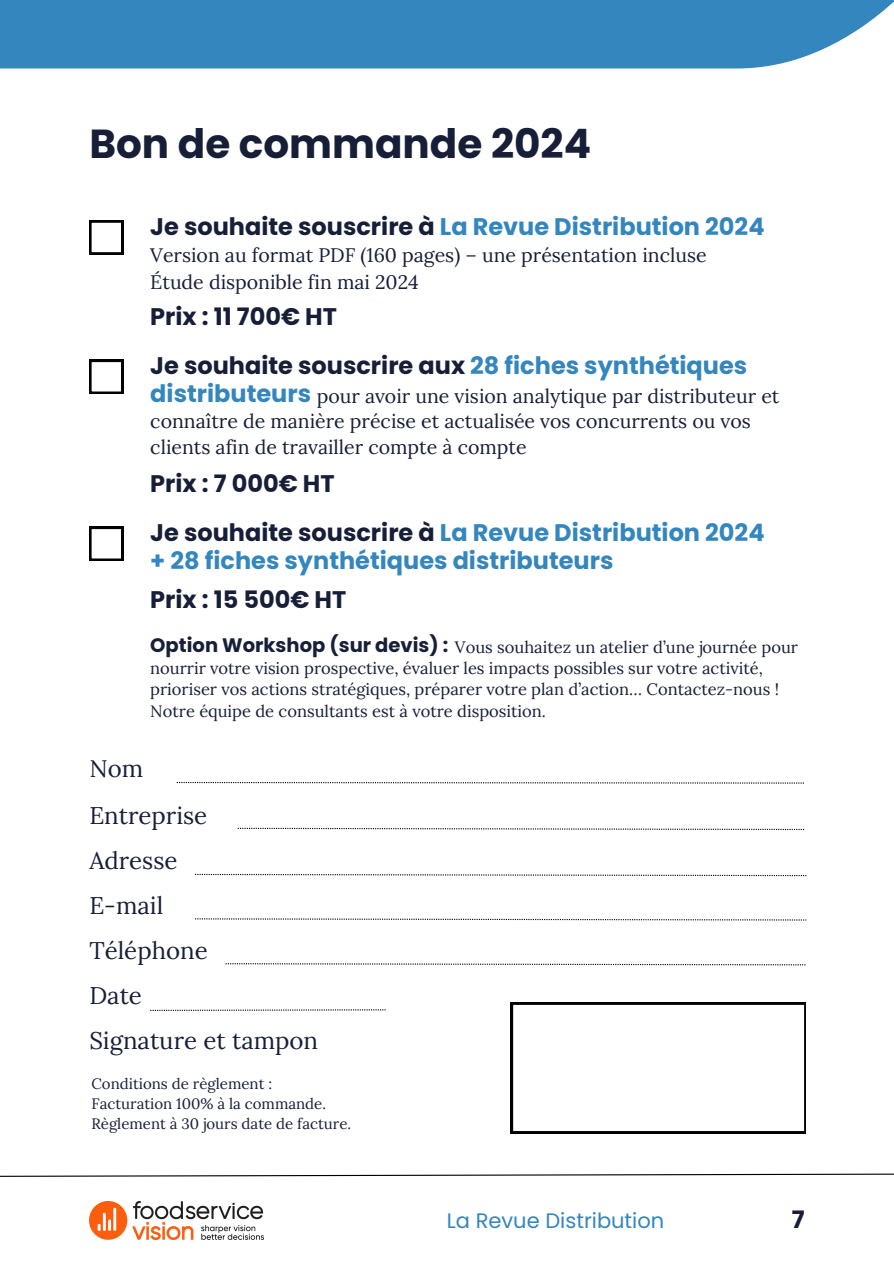
<style>
.page{position:relative;width:894px;height:1264px;background:#fff}
.page>*{position:absolute;margin:0;border:0;box-sizing:border-box;transform-origin:0 0}
.t1{font:700 40.5px "Poppins";color:#171e38}
.t2{font:700 24px/28.2px "Poppins";color:#3386be}
.t3{font:24px "Lora";color:#171e38}
.t4{font:700 24px "Poppins";color:#171e38}
.t5{font:21px "Poppins";color:#3386be}
.t6{font:19.5px/27px "Lora";color:#171e38}
.t7{font:700 19.5px "Poppins";color:#171e38}
.t8{font:16.5px/21.3px "Lora";color:#171e38}
.t9{font:15px "Lora";color:#171e38}
.s1{color:#171e38}
</style>
<div class="page">
<div style="left:0;top:0;width:893px;height:68px;background:#3386be"></div>
<svg style="left:0;top:1173px;width:893px;height:4px"></svg>
<img style="left:89px;top:1201px;width:175px;height:38px">
<svg style="left:89px;top:220px;width:34px;height:34px"></svg>
<svg style="left:177px;top:782px;width:626px;height:1px"></svg>
<svg style="left:238px;top:827px;width:564px;height:3px"></svg>
<svg style="left:195px;top:873px;width:611px;height:3px"></svg>
<svg style="left:195px;top:918px;width:611px;height:2px"></svg>
<svg style="left:225px;top:963px;width:580px;height:2px"></svg>
<svg style="left:150px;top:1009px;width:235px;height:1px"></svg>
<svg style="left:510px;top:1002px;width:295px;height:131px"></svg>
<div style="left:89px;top:360px;width:34px;height:34px;background:#000"></div>
<svg style="left:91px;top:362px;width:30px;height:30px"></svg>
<svg style="left:89px;top:527px;width:34px;height:33px"></svg>
<h5 class="t1" style="left:89px;top:116px;width:503px">Bon de commande 2024</h5>
<h2 class="t2" style="left:150px;top:212px;width:615px"><span class="s1">Je souhaite souscrire à</span> La Revue Distribution 2024</h2>
<h2 class="t6" style="left:150px;top:241px;width:557px">Version au format PDF (160 pages) – une présentation incluse<br>Étude disponible fin mai 2024</h2>
<h5 class="t4" style="left:150px;top:300px;width:188px">Prix : 11 700€ HT</h5>
<h3 class="t2" style="left:150px;top:351px;width:598px"><span class="s1">Je souhaite souscrire aux</span> 28 fiches synthétiques distributeurs</h3>
<h3 class="t6" style="left:150px;top:408px;width:602px;line-height:25.8px">connaître de manière précise et actualisée vos concurrents ou vos clients afin de travailler compte à compte</h3>
<h3 class="t4" style="left:150px;top:467px;width:186px">Prix : 7 000€ HT</h3>
<p class="t6" style="left:317px;top:382px;width:464px">pour avoir une vision analytique par distributeur et</p>
<p class="t2" style="left:150px;top:518px;width:615px"><span class="s1">Je souhaite souscrire à</span> La Revue Distribution 2024 + 28 fiches synthétiques distributeurs</p>
<p class="t4" style="left:150px;top:583px;width:197px">Prix : 15 500€ HT</p>
<p class="t7" style="left:150px;top:632px;width:299px">Option Workshop (sur devis) :</p>
<h5 class="t8" style="left:150px;top:657px;width:630px">nourrir votre vision prospective, évaluer les impacts possibles sur votre activité, prioriser vos actions stratégiques, préparer votre plan d’action… Contactez-nous !<br>Notre équipe de consultants est à votre disposition.</h5>
<p class="t8" style="left:455px;top:636px;width:344px">Vous souhaitez un atelier d’une journée pour</p>
<h5 class="t3" style="left:89px;top:753px;width:55px">Nom</h5>
<h2 class="t3" style="left:89px;top:799px;width:119px">Entreprise</h2>
<h2 class="t3" style="left:89px;top:845px;width:90px">Adresse</h2>
<h2 class="t3" style="left:89px;top:890px;width:75px">E-mail</h2>
<h4 class="t3" style="left:89px;top:934px;width:120px">Téléphone</h4>
<p class="t3" style="left:89px;top:979px;width:54px">Date</p>
<p class="t3" style="left:89px;top:1025px;width:230px">Signature et tampon</p>
<h3 class="t9" style="left:91px;top:1073px;width:182px">Conditions de règlement :</h3>
<h3 class="t9" style="left:91px;top:1093px;width:236px">Facturation 100% à la commande.</h3>
<h3 class="t9" style="left:91px;top:1114px;width:261px">Règlement à 30 jours date de facture.</h3>
<h3 class="t5" style="left:446px;top:1205px;width:219px">La Revue Distribution</h3>
<h2 class="t4" style="left:791px;top:1202px;width:14px">7</h2>
</div>
